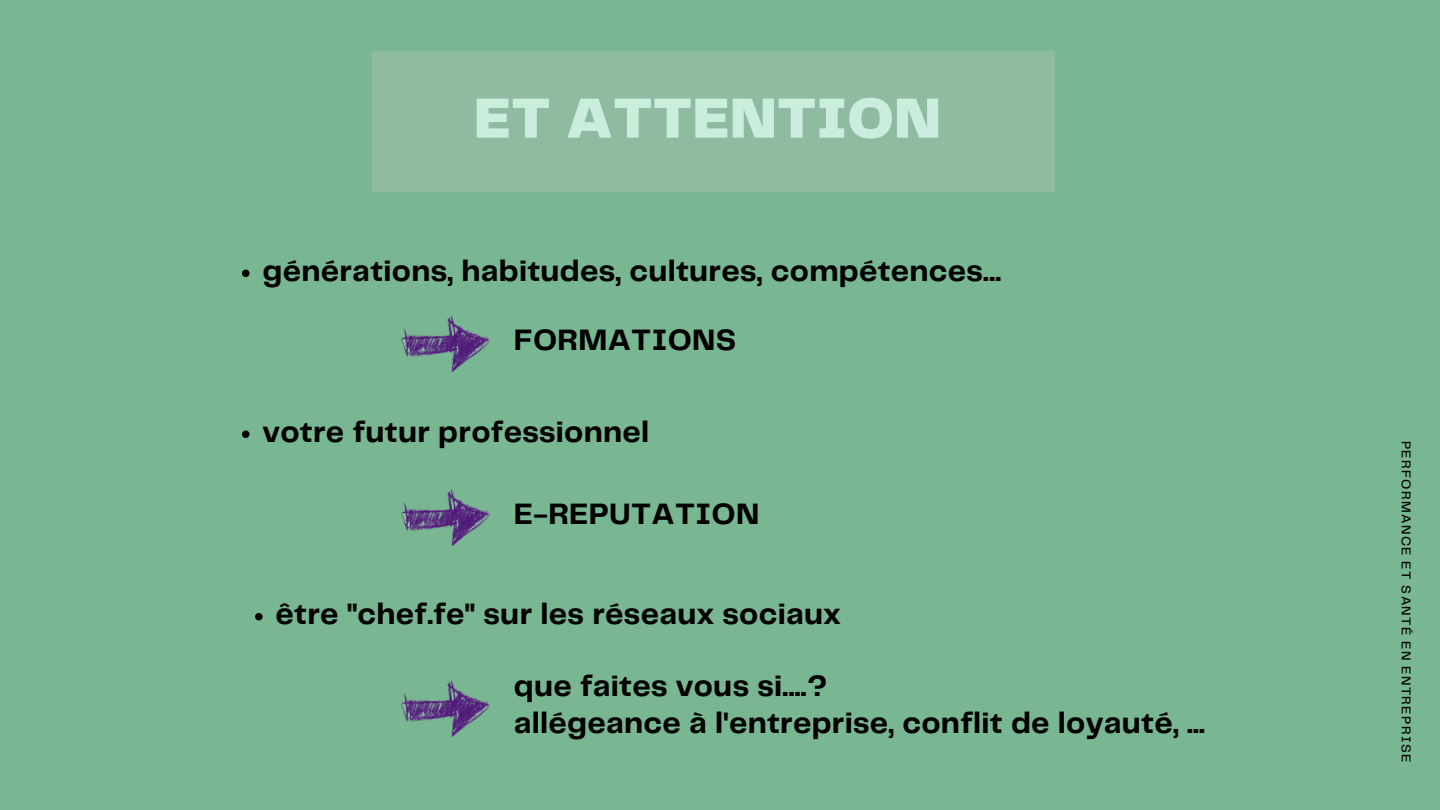
<style>
.page{position:relative;width:1440px;height:810px;background:#79b792}
.page>*{position:absolute;margin:0;border:0;box-sizing:border-box;transform-origin:0 0}
.t1{font:900 58.7px "Telegraf";color:#caedde}
.t2{font:700 30.6px/36.8px "Telegraf";letter-spacing:.01em;color:#000}
.t3{font:500 13.2px "Telegraf";letter-spacing:.1em;color:#000}
</style>
<div class="page">
<div style="left:373px;top:51px;width:682px;height:141px;background:#8fbca1"></div>
<svg style="left:242px;top:270px;width:7px;height:7px"></svg>
<img style="left:401px;top:315px;width:89px;height:57px">
<img style="left:401px;top:489px;width:89px;height:57px">
<img style="left:401px;top:680px;width:89px;height:57px">
<svg style="left:242px;top:430px;width:7px;height:8px"></svg>
<svg style="left:255px;top:613px;width:8px;height:7px"></svg>
<h1 class="t1" style="left:474px;top:93px;width:469px">ET ATTENTION</h1>
<p class="t2" style="left:263px;top:254px;width:740px">générations, habitudes, cultures, compétences...</p>
<p class="t2" style="left:514px;top:323px;width:224px">FORMATIONS</p>
<p class="t2" style="left:263px;top:415px;width:388px">votre futur professionnel</p>
<p class="t2" style="left:514px;top:497px;width:247px">E-REPUTATION</p>
<p class="t2" style="left:276px;top:597px;width:567px">être "chef.fe" sur les réseaux sociaux</p>
<p class="t2" style="left:514px;top:669px;width:693px">que faites vous si....?<br>allégeance à l'entreprise, conflit de loyauté, ...</p>
<p class="t3" style="left:1412px;top:441px;width:323px;rotate:90deg">PERFORMANCE ET SANTÉ EN ENTREPRISE</p>
</div>
